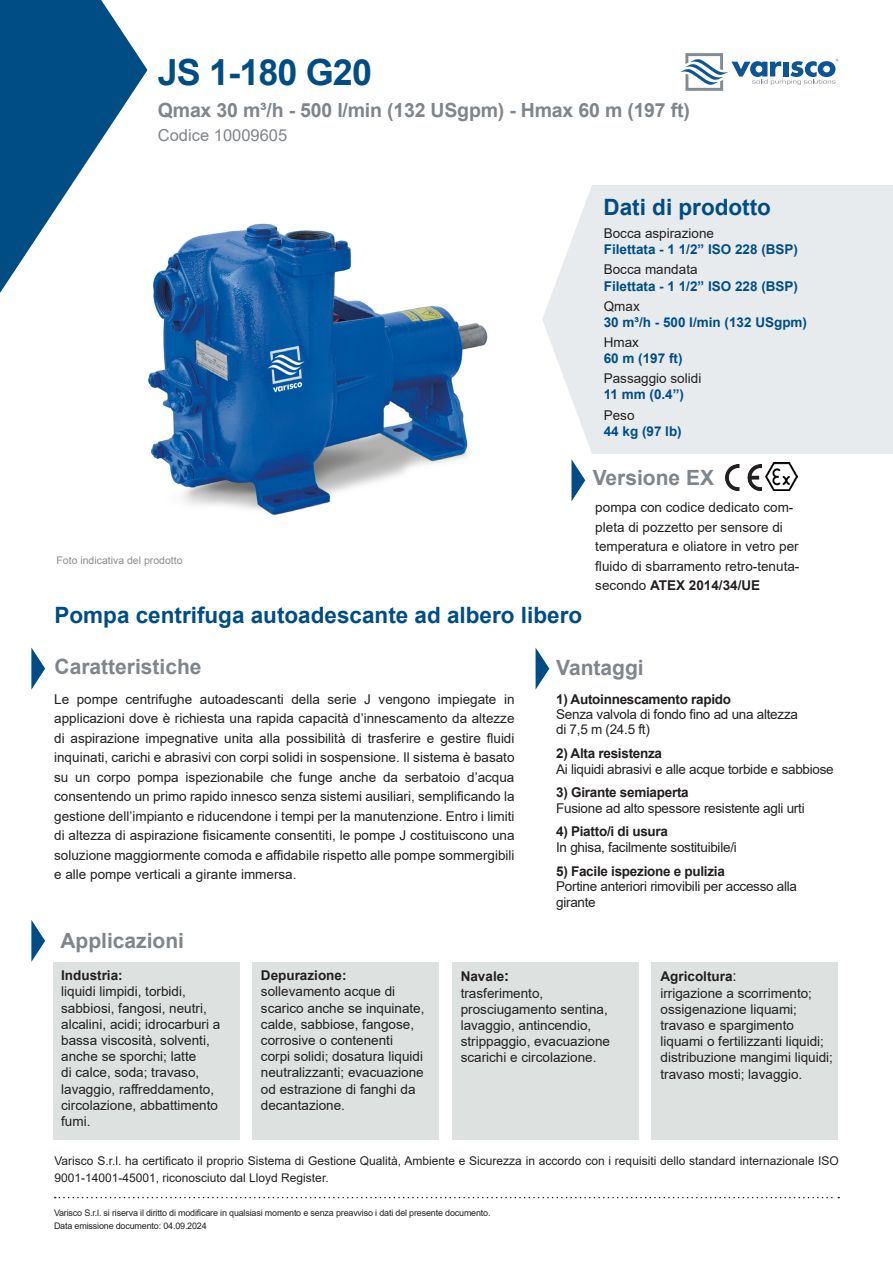
<style>
.page{position:relative;width:893px;height:1263px;background:#fff}
.page>*{position:absolute;margin:0;border:0;box-sizing:border-box;transform-origin:0 0}
.t1{font:700 36px "Arial";letter-spacing:-.025em;color:#004d85}
.t2{font:700 22.5px "Arial";color:#004d85}
.t3{font:700 21px "Arial";color:#7f858a}
.t4{font:700 19.5px "Arial";letter-spacing:-.01em;color:#7f858a}
.t5{font:16.5px "Arial";color:#7f858a}
.t6{font:13.5px/16.2px "Arial";color:#231f20}
.t7{font:13.5px/16.5px "Arial";letter-spacing:-.02em;color:#231f20}
.t8{font:700 13.5px "Arial";letter-spacing:-.02em;color:#231f20}
.t9{font:700 13.5px "Arial";color:#004d85}
.t10{font:700 13.5px "Arial";color:#231f20}
.t11{font:12px/16.5px "Arial";color:#231f20}
.t12{font:10.5px "Arial";color:#8a8c8f}
.t13{font:9px "Arial";letter-spacing:-.02em;color:#231f20}
.s1{font-weight:700}
.s2{font-size:15px}
.s3{font-weight:400;font-size:15px}
</style>
<div class="page">
<div style="left:592px;top:185px;width:301px;height:269px;background:#e7ebed"></div>
<svg style="left:31px;top:647px;width:14px;height:43px"></svg>
<svg style="left:31px;top:920px;width:14px;height:42px"></svg>
<svg style="left:536px;top:648px;width:13px;height:41px"></svg>
<div style="left:53px;top:962px;width:187px;height:177px;background:#dde2e0"></div>
<div style="left:252px;top:962px;width:187px;height:177px;background:#dde2e0"></div>
<div style="left:452px;top:962px;width:187px;height:177px;background:#dde2e0"></div>
<div style="left:651px;top:962px;width:187px;height:177px;background:#dde2e0"></div>
<svg style="left:55px;top:1197px;width:784px;height:1px"></svg>
<svg style="left:0;top:0;width:147px;height:293px"></svg>
<svg style="left:680px;top:53px;width:158px;height:38px"></svg>
<img style="left:83px;top:197px;width:405px;height:319px">
<svg style="left:542px;top:186px;width:50px;height:315px"></svg>
<img style="left:765px;top:463px;width:32px;height:27px">
<img style="left:725px;top:464px;width:37px;height:26px">
<p class="t1" style="left:158px;top:47px;width:216px">JS 1-180 G20</p>
<p class="t4" style="left:158px;top:97px;width:533px">Qmax 30 m³/h - 500 l/min (132 USgpm) - Hmax 60 m (197 ft)</p>
<p class="t5" style="left:158px;top:124px;width:131px">Codice 10009605</p>
<p class="t2" style="left:603px;top:191px;width:169px">Dati di prodotto</p>
<p class="t6" style="left:604px;top:225px;width:112px">Bocca aspirazione</p>
<p class="t9" style="left:604px;top:240px;width:196px">Filettata - 1 1/2” ISO 228 (BSP)</p>
<p class="t6" style="left:604px;top:261px;width:95px">Bocca mandata</p>
<p class="t9" style="left:604px;top:276px;width:196px">Filettata - 1 1/2” ISO 228 (BSP)</p>
<p class="t6" style="left:604px;top:298px;width:38px">Qmax</p>
<p class="t9" style="left:604px;top:313px;width:205px">30 m³/h - 500 l/min (132 USgpm)</p>
<p class="t6" style="left:604px;top:334px;width:37px">Hmax</p>
<p class="t9" style="left:604px;top:349px;width:80px">60 m (197 ft)</p>
<p class="t6" style="left:604px;top:370px;width:99px">Passaggio solidi</p>
<p class="t9" style="left:604px;top:385px;width:82px">11 mm (0.4”)</p>
<p class="t6" style="left:604px;top:407px;width:32px">Peso</p>
<p class="t9" style="left:604px;top:421px;width:80px">44 kg (97 lb)</p>
<p class="t12" style="left:56px;top:553px;width:128px">Foto indicativa del prodotto</p>
<p class="t2" style="left:55px;top:599px;width:529px">Pompa centrifuga autoadescante ad albero libero</p>
<p class="t3" style="left:593px;top:463px;width:123px">Versione EX</p>
<p class="t6" style="left:595px;top:497px;width:206px;line-height:19.5px">pompa con codice dedicato com&shy;pleta di pozzetto per sensore di temperatura e oliatore in vetro per fluido di sbarramento retro-tenuta&shy;secondo <span class="s1">ATEX 2014/34/UE</span></p>
<p class="t3" style="left:55px;top:652px;width:149px">Caratteristiche</p>
<p class="t3" style="left:556px;top:653px;width:89px">Vantaggi</p>
<p class="t6" style="left:54px;top:689px;width:462px;line-height:19.5px;text-align:justify">Le pompe centrifughe autoadescanti della serie J vengono impiegate in applicazioni dove è richiesta una rapida capacità d’innescamento da altezze di aspirazione impegnative unita alla possibilità di trasferire e gestire fluidi inquinati, carichi e abrasivi con corpi solidi in sospensione. Il sistema è basato su un corpo pompa ispezionabile che funge anche da serbatoio d’acqua consentendo un primo rapido innesco senza sistemi ausiliari, semplificando la gestione dell’impianto e riducendone i tempi per la manutenzione. Entro i limiti di altezza di aspirazione fisicamente consentiti, le pompe J costituiscono una soluzione maggiormente comoda e affidabile rispetto alle pompe sommergibili e alle pompe verticali a girante immersa.</p>
<p class="t8" style="left:556px;top:690px;width:177px">1) Autoinnescamento rapido</p>
<p class="t7" style="left:556px;top:706px;width:243px">Senza valvola di fondo fino ad una altezza</p>
<p class="t6" style="left:556px;top:721px;width:95px">di 7,5 m (24.5 ft)</p>
<p class="t8" style="left:556px;top:744px;width:107px">2) Alta resistenza</p>
<p class="t7" style="left:556px;top:760px;width:279px">Ai liquidi abrasivi e alle acque torbide e sabbiose</p>
<p class="t8" style="left:556px;top:783px;width:134px">3) Girante semiaperta</p>
<p class="t7" style="left:556px;top:799px;width:250px">Fusione ad alto spessore resistente agli urti</p>
<p class="t8" style="left:556px;top:822px;width:113px">4) Piatto/i di usura</p>
<p class="t7" style="left:556px;top:839px;width:182px">In ghisa, facilmente sostituibile/i</p>
<p class="t8" style="left:556px;top:861px;width:170px">5) Facile ispezione e pulizia</p>
<p class="t7" style="left:556px;top:878px;width:242px">Portine anteriori rimovibili per accesso alla girante</p>
<p class="t3" style="left:60px;top:925px;width:125px">Applicazioni</p>
<p class="t10" style="left:61px;top:966px;width:63px">Industria:</p>
<p class="t6" style="left:61px;top:983px;width:161px">liquidi limpidi, torbidi, sabbiosi, fangosi, neutri, alcalini, acidi; idrocarburi a bassa viscosità, solventi, anche se sporchi; latte<br>di calce, soda; travaso, lavaggio, raffreddamento, circolazione, abbattimento fumi.</p>
<p class="t10" style="left:261px;top:966px;width:87px">Depurazione:</p>
<p class="t6" style="left:261px;top:983px;width:165px">sollevamento acque di scarico anche se inquinate, calde, sabbiose, fangose, corrosive o contenenti corpi solidi; dosatura liquidi neutralizzanti; evacuazione od estrazione di fanghi da decantazione.</p>
<p class="t8" style="left:461px;top:967px;width:50px">Navale<span class="s2">:</span></p>
<p class="t6" style="left:461px;top:984px;width:151px">trasferimento, prosciugamento sentina, lavaggio, antincendio, strippaggio, evacuazione scarichi e circolazione.</p>
<p class="t10" style="left:660px;top:967px;width:78px">Agricoltura<span class="s3">:</span></p>
<p class="t6" style="left:660px;top:984px;width:174px">irrigazione a scorrimento; ossigenazione liquami; travaso e spargimento liquami o fertilizzanti liquidi; distribuzione mangimi liquidi; travaso mosti; lavaggio.</p>
<p class="t11" style="left:55px;top:1152px;width:786px">Varisco S.r.l. ha certificato il proprio Sistema di Gestione Qualità, Ambiente e Sicurezza in accordo con i requisiti dello standard internazionale ISO<br>9001-14001-45001, riconosciuto dal Lloyd Register.</p>
<p class="t13" style="left:54px;top:1206px;width:438px">Varisco S.r.l. si riserva il diritto di modificare in qualsiasi momento e senza preavviso i dati del presente documento.</p>
<p class="t13" style="left:54px;top:1220px;width:154px">Data emissione documento: 04.09.2024</p>
</div>
